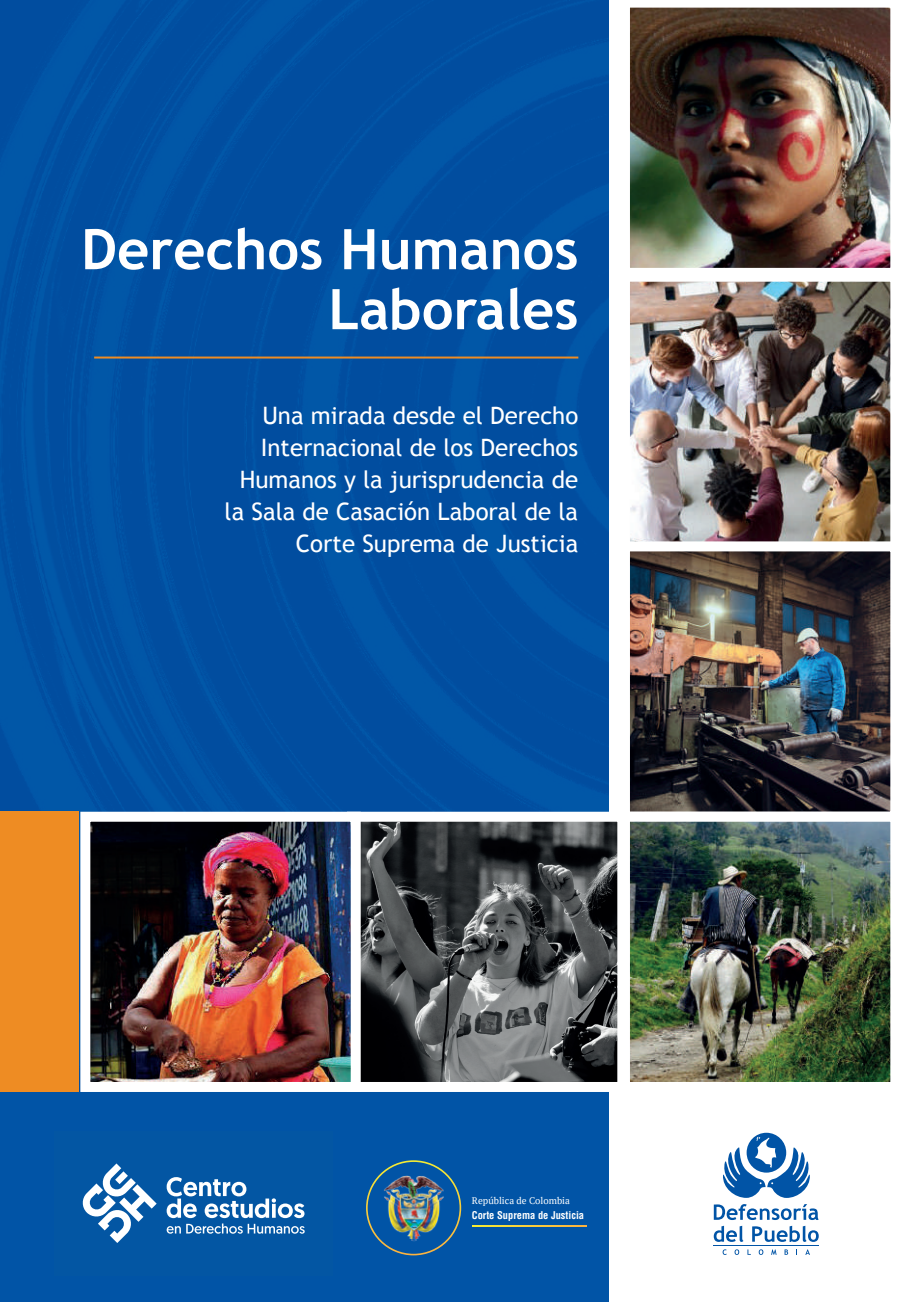
<style>
.page{position:relative;width:908px;height:1302px;background:#fff}
.page>*{position:absolute;margin:0;border:0;box-sizing:border-box;transform-origin:0 0}
.t1{font:700 56px/60px "Trebuchet MS";color:#fff;text-align:right}
.t2{font:24px/32px "Trebuchet MS";color:#fff;text-align:right}
.t3{font:700 condensed 10.4px "Helvetica";color:#fff}
.t4{font:9.6px "PT Serif";color:#fff}
</style>
<div class="page">
<div style="left:0;top:0;width:608px;height:1302px;background:#0154a6"></div>
<svg style="left:723px;top:1133px;width:87px;height:65px"></svg>
<hr style="left:713px;top:1245px;width:105px;height:1px;background:#0154a6">
<svg style="left:713px;top:1204px;width:105px;height:16px"></svg>
<svg style="left:722px;top:1249px;width:4px;height:6px"></svg>
<svg style="left:734px;top:1249px;width:5px;height:6px"></svg>
<svg style="left:747px;top:1249px;width:3px;height:6px"></svg>
<svg style="left:758px;top:1249px;width:5px;height:6px"></svg>
<svg style="left:771px;top:1249px;width:5px;height:6px"></svg>
<svg style="left:784px;top:1249px;width:4px;height:6px"></svg>
<svg style="left:805px;top:1249px;width:5px;height:6px"></svg>
<svg style="left:713px;top:1226px;width:30px;height:16px"></svg>
<svg style="left:752px;top:1226px;width:66px;height:16px"></svg>
<svg style="left:167px;top:1177px;width:138px;height:57px"></svg>
<svg style="left:82px;top:1163px;width:75px;height:80px"></svg>
<hr style="left:94px;top:356px;width:484px;height:2px;background:#ee8c23">
<img style="left:630px;top:7px;width:261px;height:261px">
<img style="left:631px;top:283px;width:258px;height:798px">
<div style="left:620px;top:272px;width:280px;height:280px;border:10px solid #fff"></div>
<div style="left:620px;top:541px;width:280px;height:281px;border:10px solid #fff"></div>
<div style="left:620px;top:812px;width:280px;height:280px;border:10px solid #fff"></div>
<img style="left:361px;top:823px;width:255px;height:258px">
<div style="left:347px;top:812px;width:280px;height:280px;border:10px solid #fff"></div>
<img style="left:91px;top:823px;width:259px;height:258px">
<div style="left:80px;top:812px;width:281px;height:280px;border:10px solid #fff"></div>
<div style="left:0;top:812px;width:79px;height:280px;background:#ee8c23"></div>
<svg style="left:472px;top:1225px;width:115px;height:2px"></svg>
<svg style="left:366px;top:1160px;width:95px;height:95px"></svg>
<img style="left:382px;top:1174px;width:63px;height:67px">
<h1 class="t1" style="left:81px;top:219px;width:499px">Derechos Humanos<br>Laborales</h1>
<p class="t2" style="left:224px;top:400px;width:355px">Una mirada desde el Derecho<br>Internacional de los Derechos<br>Humanos y la jurisprudencia de la Sala de Casación Laboral de la<br>Corte Suprema de Justicia</p>
<p class="t4" style="left:472px;top:1194px;width:99px">República de Colombia</p>
<p class="t3" style="left:472px;top:1208px;width:114px">Corte Suprema de Justicia</p>
</div>
